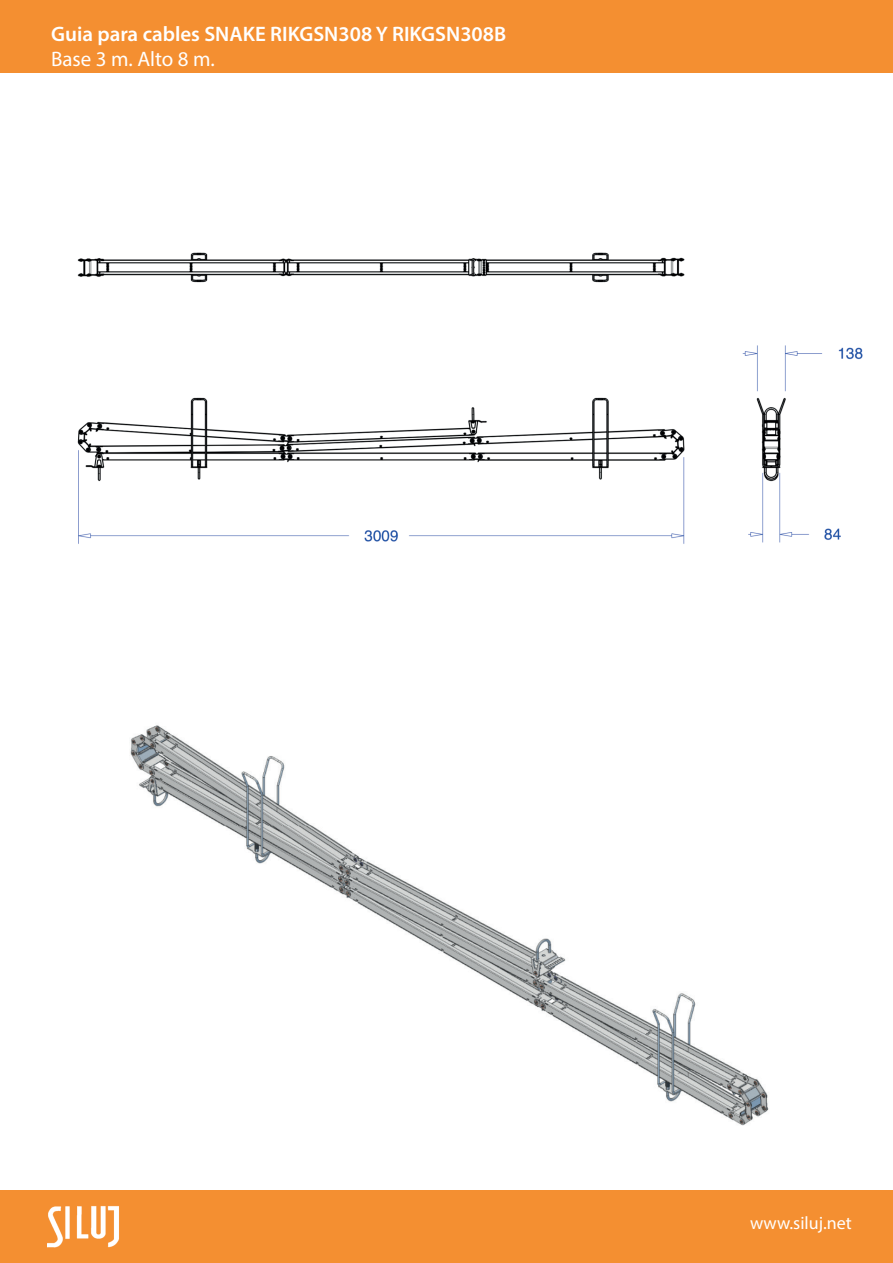
<style>
.page{position:relative;width:893px;height:1263px;background:#fff}
.page>*{position:absolute;margin:0;border:0;box-sizing:border-box;transform-origin:0 0}
.t1{font:600 21px "Myriad Pro";color:#fff}
.t2{font:21px "Myriad Pro";color:#fff}
.t3{font:18px "Myriad Pro";color:#fff}
</style>
<div class="page">
<div style="left:0;top:1191px;width:893px;height:72px;background:#f48f31"></div>
<img style="left:47px;top:1206px;width:72px;height:42px">
<div style="left:0;top:0;width:893px;height:72px;background:#f48f31"></div>
<img style="left:130px;top:725px;width:639px;height:401px">
<img style="left:77px;top:252px;width:786px;height:292px">
<div style="left:701px;top:187px;width:192px;height:128px;background:#fff"></div>
<div style="left:26px;top:956px;width:274px;height:185px;background:#fff"></div>
<p class="t1" style="left:51px;top:20px;width:457px">Guia para cables SNAKE RIKGSN308 Y RIKGSN308B</p>
<p class="t2" style="left:51px;top:46px;width:165px">Base 3 m. Alto 8 m.</p>
<p class="t3" style="left:750px;top:1212px;width:103px">www.siluj.net</p>
</div>
